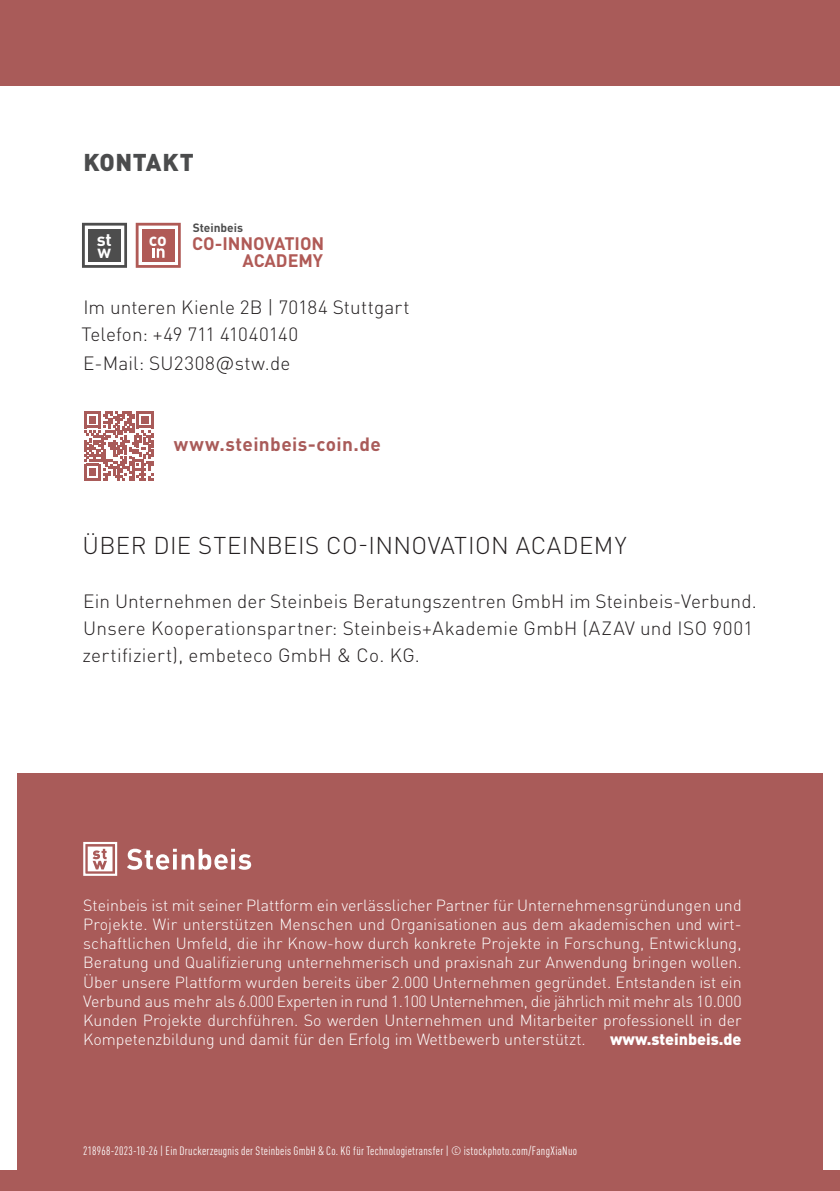
<style>
.page{position:relative;width:840px;height:1191px;background:#fff}
.page>*{position:absolute;margin:0;border:0;box-sizing:border-box;transform-origin:0 0}
.t1{font:300 24px "DINOT";letter-spacing:.015em;color:#231f20}
.t2{font:900 24px "DINOT";letter-spacing:.015em;color:#4b4c4d}
.t3{font:300 19px/27px "DINOT";letter-spacing:.01em;color:#231f20}
.t4{font:700 19px "DINOT";letter-spacing:.02em;color:#a95b59}
.t5{font:700 17.8px "DINOT";letter-spacing:-.005em;color:#b05a56}
.t6{font:700 17.8px "DINOT";color:#fff}
.t7{font:300 16px/19.2px "DINOT";color:#fff;text-align:justify}
.t8{font:900 16px "DINOT";color:#fff}
.t9{font:condensed 12px "DINOT";letter-spacing:.025em;color:#fff}
.t10{font:700 12px "DINOT";color:#4d4d4d}
.s1{font-size:20px}
</style>
<div class="page">
<div style="left:17px;top:774px;width:805px;height:417px;background:#a95b59"></div>
<div style="left:0;top:0;width:839px;height:86px;background:#a95b59"></div>
<svg style="left:84px;top:411px;width:69px;height:69px"></svg>
<svg style="left:136px;top:223px;width:45px;height:45px"></svg>
<svg style="left:82px;top:223px;width:45px;height:45px"></svg>
<div style="left:88px;top:229px;width:33px;height:33px;background:#4d4d4d"></div>
<svg style="left:127px;top:848px;width:124px;height:21px"></svg>
<div style="left:83px;top:842px;width:34px;height:34px;border:2px solid #fff"></div>
<svg style="left:88px;top:846px;width:24px;height:25px"></svg>
<div style="left:0;top:1170px;width:839px;height:21px;background:#a95b59"></div>
<h1 class="t2" style="left:83px;top:147px;width:112px">KONTAKT</h1>
<p class="t6" style="left:97px;top:228px;width:17px">st</p>
<p class="t6" style="left:149px;top:228px;width:20px">co</p>
<p class="t6" style="left:97px;top:239px;width:15px">w</p>
<p class="t10" style="left:192px;top:220px;width:52px">Steinbeis</p>
<p class="t5" style="left:242px;top:249px;width:82px">ACADEMY</p>
<p class="t5" style="left:192px;top:232px;width:134px">CO-INNOVATION</p>
<p class="t3" style="left:81px;top:293px;width:329px">Im unteren Kienle 2B | 70184 Stuttgart<br>Telefon: +49 711 41040140</p>
<p class="t3" style="left:83px;top:349px;width:209px">E-Mail: SU2308<span class="s1">@</span>stw.de</p>
<p class="t4" style="left:174px;top:431px;width:208px">www.steinbeis-coin.de</p>
<h1 class="t1" style="left:83px;top:531px;width:545px">ÜBER DIE STEINBEIS CO-INNOVATION ACADEMY</h1>
<p class="t3" style="left:82px;top:588px;width:675px">Ein Unternehmen der Steinbeis Beratungszentren GmbH im Steinbeis-Verbund.<br>Unsere Kooperationspartner: Steinbeis+Akademie GmbH (AZAV und ISO 9001 zertifiziert), embeteco GmbH &amp; Co. KG.</p>
<p class="t7" style="left:83px;top:895px;width:659px">Steinbeis ist mit seiner Plattform ein verlässlicher Partner für Unternehmensgründungen und Projekte. Wir unterstützen Menschen und Organisationen aus dem akademischen und wirt&shy;schaftlichen Umfeld, die ihr Know-how durch konkrete Projekte in Forschung, Entwicklung, Beratung und Qualifizierung unternehmerisch und praxisnah zur Anwendung bringen wollen.<br>Über unsere Plattform wurden bereits über 2.000 Unternehmen gegründet. Entstanden ist ein Verbund aus mehr als 6.000 Experten in rund 1.100 Unternehmen, die jährlich mit mehr als 10.000<br>Kunden Projekte durchführen. So werden Unternehmen und Mitarbeiter professionell in der Kompetenzbildung und damit für den Erfolg im Wettbewerb unterstützt.</p>
<p class="t8" style="left:609px;top:1028px;width:133px">www.steinbeis.de</p>
<p class="t9" style="left:83px;top:1143px;width:495px">218968-2023-10-26 | Ein Druckerzeugnis der Steinbeis GmbH &amp; Co. KG für Technologietransfer | © istockphoto.com/FangXiaNuo</p>
</div>
